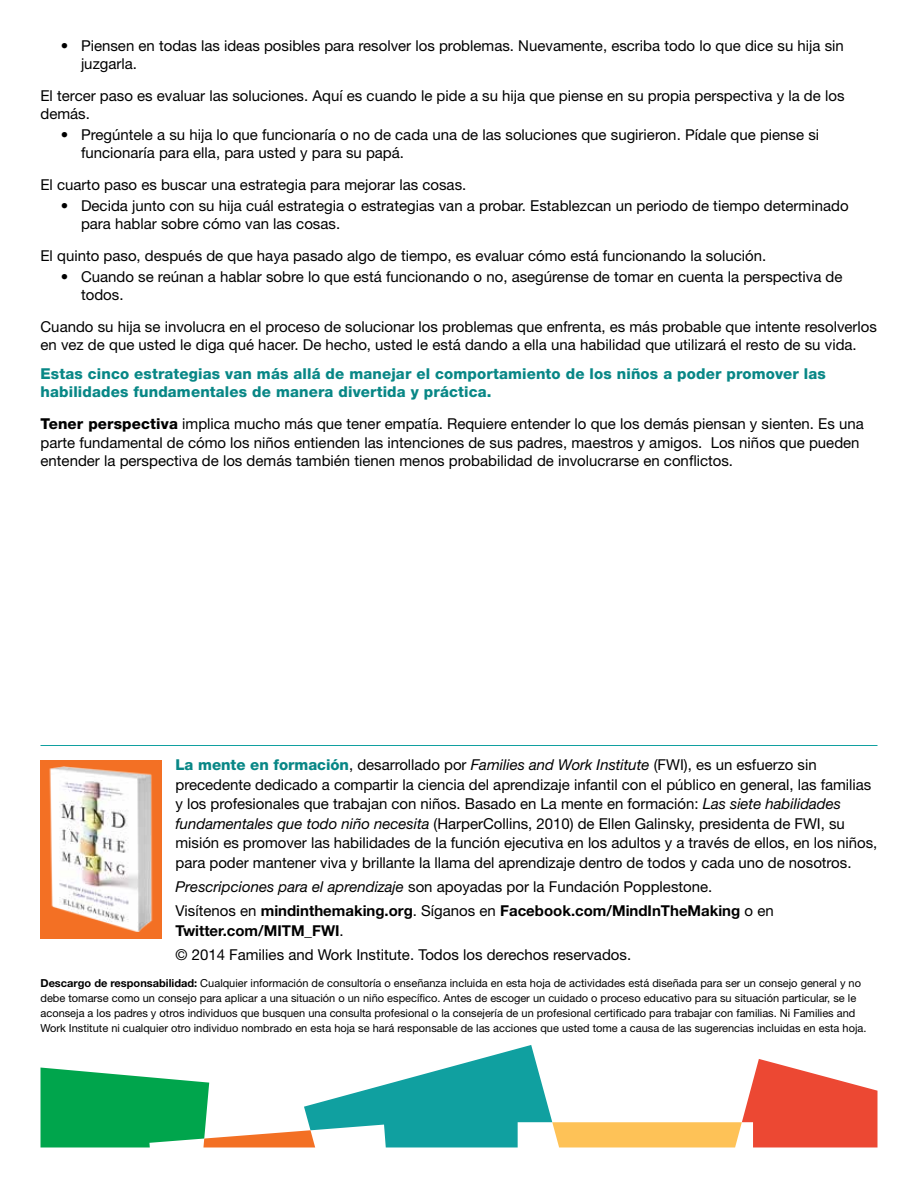
<style>
.page{position:relative;width:918px;height:1188px;background:#fff}
.page>*{position:absolute;margin:0;border:0;box-sizing:border-box;transform-origin:0 0}
.t1{font:15px/18px "Helvetica Neue LT Std";color:#000}
.t2{font:800 15px/18.6px "Helvetica Neue LT Std";letter-spacing:.01em;color:#088786}
.t3{font:10.95px/15px "Helvetica Neue LT Std";color:#000}
.s1{font-weight:800}
.s2{font-weight:800;color:#088786}
.s3{font-style:italic}
.s4{font-weight:700}
</style>
<div class="page">
<svg style="left:41px;top:1045px;width:837px;height:103px"></svg>
<div style="left:40px;top:760px;width:122px;height:179px;background:#f37024"></div>
<img style="left:49px;top:767px;width:104px;height:165px">
<hr style="left:40px;top:745px;width:838px;height:1px;background:#10a0a0">
<p class="t1" style="left:81px;top:37px;width:764px;text-indent:-20px">• Piensen en todas las ideas posibles para resolver los problemas. Nuevamente, escriba todo lo que dice su hija sin juzgarla.</p>
<p class="t1" style="left:40px;top:86px;width:806px">El tercer paso es evaluar las soluciones. Aquí es cuando le pide a su hija que piense en su propia perspectiva y la de los demás.</p>
<p class="t1" style="left:81px;top:126px;width:740px;text-indent:-20px">• Pregúntele a su hija lo que funcionaría o no de cada una de las soluciones que sugirieron. Pídale que piense si funcionaría para ella, para usted y para su papá.</p>
<p class="t1" style="left:40px;top:175px;width:427px">El cuarto paso es buscar una estrategia para mejorar las cosas.</p>
<p class="t1" style="left:81px;top:197px;width:769px;text-indent:-20px">• Decida junto con su hija cuál estrategia o estrategias van a probar. Establezcan un periodo de tiempo determinado para hablar sobre cómo van las cosas.</p>
<p class="t1" style="left:40px;top:246px;width:727px">El quinto paso, después de que haya pasado algo de tiempo, es evaluar cómo está funcionando la solución.</p>
<p class="t1" style="left:81px;top:268px;width:763px;text-indent:-20px">• Cuando se reúnan a hablar sobre lo que está funcionando o no, asegúrense de tomar en cuenta la perspectiva de todos.</p>
<p class="t1" style="left:40px;top:317px;width:838px">Cuando su hija se involucra en el proceso de solucionar los problemas que enfrenta, es más probable que intente resolverlos en vez de que usted le diga qué hacer. De hecho, usted le está dando a ella una habilidad que utilizará el resto de su vida.</p>
<p class="t2" style="left:40px;top:364px;width:787px">Estas cinco estrategias van más allá de manejar el comportamiento de los niños a poder promover las habilidades fundamentales de manera divertida y práctica.</p>
<p class="t1" style="left:40px;top:414px;width:825px;line-height:18.6px"><span class="s1">Tener perspectiva</span> implica mucho más que tener empatía. Requiere entender lo que los demás piensan y sienten. Es una parte fundamental de cómo los niños entienden las intenciones de sus padres, maestros y amigos. Los niños que pueden entender la perspectiva de los demás también tienen menos probabilidad de involucrarse en conflictos.</p>
<p class="t1" style="left:176px;top:755px;width:703px;line-height:19.5px"><span class="s2">La mente en formación</span>, desarrollado por <span class="s3">Families and Work Institute</span> (FWI), es un esfuerzo sin precedente dedicado a compartir la ciencia del aprendizaje infantil con el público en general, las familias y los profesionales que trabajan con niños. Basado en La mente en formación: <span class="s3">Las siete habilidades fundamentales que todo niño necesita</span> (HarperCollins, 2010) de Ellen Galinsky, presidenta de FWI, su misión es promover las habilidades de la función ejecutiva en los adultos y a través de ellos, en los niños, para poder mantener viva y brillante la llama del aprendizaje dentro de todos y cada uno de nosotros.</p>
<p class="t1" style="left:176px;top:874px;width:600px;line-height:24.2px"><span class="s3">Prescripciones para el aprendizaje</span> son apoyadas por la Fundación Popplestone.<br>Visítenos en <span class="s4">mindinthemaking.org</span>. Síganos en <span class="s4">Facebook.com/MindInTheMaking</span> o en</p>
<p class="t1" style="left:176px;top:918px;width:457px;line-height:24.2px"><span class="s4">Twitter.com/MITM_FWI</span>.<br>© 2014 Families and Work Institute. Todos los derechos reservados.</p>
<p class="t3" style="left:40px;top:975px;width:828px"><span class="s4">Descargo de responsabilidad:</span> Cualquier información de consultoría o enseñanza incluida en esta hoja de actividades está diseñada para ser un consejo general y no debe tomarse como un consejo para aplicar a una situación o un niño específico. Antes de escoger un cuidado o proceso educativo para su situación particular, se le aconseja a los padres y otros individuos que busquen una consulta profesional o la consejería de un profesional certificado para trabajar con familias. Ni Families and Work Institute ni cualquier otro individuo nombrado en esta hoja se hará responsable de las acciones que usted tome a causa de las sugerencias incluidas en esta hoja.</p>
</div>
